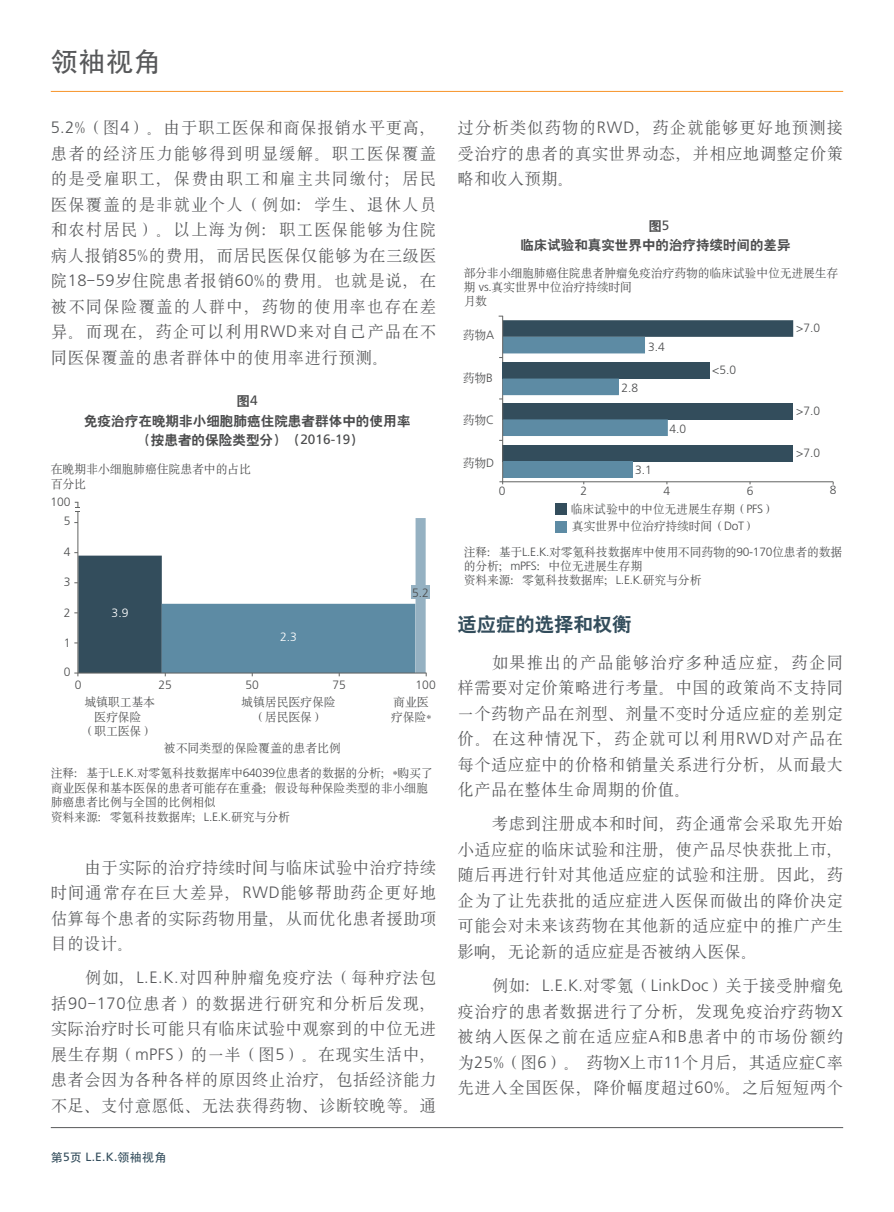
<style>
.page{position:relative;width:894px;height:1212px;background:#fff}
.page>*{position:absolute;margin:0;border:0;box-sizing:border-box;transform-origin:0 0}
.Exec_Insight_Head{font:27px "ST Heiti";color:#57585a}
.Heading_1{font:19.5px "H Yb 2 gj";letter-spacing:-.01em;color:#334d5c}
.Body_copy1{font:16.5px/25.5px "SIL Song Reg Jian";letter-spacing:.015em;color:#57585a;text-align:justify}
.t1{font:13.65px/19.4px "H Yb 2 gj";color:#4b4c4d;text-align:center}
.t2{font:13.5px/19.2px "H Yb 2 gj";color:#4b4c4d;text-align:center}
.t3{font:12.15px/14.5px "SIL Song Reg Jian";letter-spacing:-.025em;color:#4b4c4d}
.t4{font:300 12.15px/18.5px "Frutiger LT Std";color:#4b4c4d;text-align:right}
.t5{font:300 12.15px "Frutiger LT Std";color:#fff}
.t6{font:12px/14.4px "SIL Song Reg Jian";letter-spacing:-.025em;color:#4b4c4d}
.t7{font:300 12px "Frutiger LT Std";color:#4b4c4d}
.Footer_information{font:12px "Frutiger LT Std";color:#334d5c}
.s1{font-family:"Frutiger LT Std";font-weight:300}
.s2{font-family:"Frutiger LT Std"}
.s3{font-family:"ST Heiti"}
</style>
<div class="page">
<hr style="left:51px;top:91px;width:791px;height:1px;background:#f79328">
<hr style="left:51px;top:1127px;width:791px;height:1px;background:#57585a">
<div style="left:78px;top:556px;width:84px;height:117px;background:#334d5c"></div>
<div style="left:162px;top:604px;width:253px;height:69px;background:#5d8ba4"></div>
<div style="left:415px;top:518px;width:10px;height:155px;background:#95b1c2"></div>
<hr style="left:77px;top:502px;width:1px;height:174px;background:#626362">
<hr style="left:74px;top:673px;width:352px;height:1px;background:#626362">
<div style="left:411px;top:585px;width:18px;height:14px;background:#95b1c2"></div>
<svg style="left:75px;top:502px;width:5px;height:9px"></svg>
<div style="left:502px;top:320px;width:290px;height:17px;background:#334d5c"></div>
<div style="left:502px;top:337px;width:142px;height:16px;background:#5d8ba4"></div>
<div style="left:502px;top:403px;width:290px;height:17px;background:#334d5c"></div>
<div style="left:502px;top:419px;width:165px;height:17px;background:#5d8ba4"></div>
<div style="left:502px;top:445px;width:290px;height:16px;background:#334d5c"></div>
<div style="left:502px;top:461px;width:130px;height:16px;background:#5d8ba4"></div>
<hr style="left:499px;top:481px;width:333px;height:1px;background:#626362">
<hr style="left:502px;top:316px;width:1px;height:168px;background:#626362">
<div style="left:502px;top:362px;width:208px;height:16px;background:#334d5c"></div>
<div style="left:502px;top:378px;width:116px;height:17px;background:#5d8ba4"></div>
<div style="left:555px;top:503px;width:12px;height:11px;background:#334d5c"></div>
<div style="left:555px;top:521px;width:12px;height:11px;background:#5d8ba4"></div>
<p class="Exec_Insight_Head" style="left:51px;top:48px;width:111px">领袖视角</p>
<p class="Body_copy1" style="left:51px;top:115px;width:387px"><span class="s1">5.2</span>%（图<span class="s1">4</span>）。由于职工医保和商保报销水平更高，患者的经济压力能够得到明显缓解。职工医保覆盖的是受雇职工，保费由职工和雇主共同缴付；居民医保覆盖的是非就业个人（例如：学生、退休人员和农村居民）。以上海为例：职工医保能够为住院病人报销<span class="s1">85</span>%的费用，而居民医保仅能够为在三级医院<span class="s1">18</span>-<span class="s1">59</span>岁住院患者报销<span class="s1">60</span>%的费用。也就是说，在被不同保险覆盖的人群中，药物的使用率也存在差异。而现在，药企可以利用<span class="s1">RWD</span>来对自己产品在不同医保覆盖的患者群体中的使用率进行预测。</p>
<p class="Body_copy1" style="left:457px;top:115px;width:387px">过分析类似药物的<span class="s1">RWD</span>，药企就能够更好地预测接受治疗的患者的真实世界动态，并相应地调整定价策略和收入预期。</p>
<p class="t2" style="left:520px;top:216px;width:271px">图<span class="s2">5<br></span>临床试验和真实世界中的治疗持续时间的差异</p>
<p class="t6" style="left:463px;top:266px;width:376px">部分非小细胞肺癌住院患者肿瘤免疫治疗药物的临床试验中位无进展生存期 <span class="s1">vs.</span>真实世界中位治疗持续时间<br>月数</p>
<p class="t7" style="left:795px;top:321px;width:25px">&gt;7.0</p>
<p class="t6" style="left:462px;top:328px;width:33px">药物<span class="s1">A</span></p>
<p class="t6" style="left:462px;top:371px;width:32px">药物<span class="s1">B</span></p>
<p class="t6" style="left:462px;top:413px;width:33px">药物<span class="s1">C</span></p>
<p class="t6" style="left:462px;top:456px;width:33px">药物<span class="s1">D</span></p>
<p class="t7" style="left:648px;top:340px;width:18px">3.4</p>
<p class="t7" style="left:712px;top:363px;width:25px">&lt;5.0</p>
<p class="t7" style="left:621px;top:381px;width:18px">2.8</p>
<p class="t1" style="left:84px;top:392px;width:328px">图<span class="s2">4<br></span>免疫治疗在晚期非小细胞肺癌住院患者群体中的使用率（按患者的保险类型分）（<span class="s2">2016-19</span>）</p>
<p class="t7" style="left:795px;top:404px;width:25px">&gt;7.0</p>
<p class="t7" style="left:795px;top:446px;width:25px">&gt;7.0</p>
<p class="t7" style="left:669px;top:422px;width:18px">4.0</p>
<p class="t3" style="left:51px;top:462px;width:202px">在晚期非小细胞肺癌住院患者中的占比百分比</p>
<p class="t7" style="left:635px;top:463px;width:18px">3.1</p>
<p class="t7" style="left:498px;top:484px;width:8px">0</p>
<p class="t7" style="left:580px;top:484px;width:8px">2</p>
<p class="t7" style="left:663px;top:484px;width:8px">4</p>
<p class="t7" style="left:746px;top:484px;width:8px">6</p>
<p class="t7" style="left:829px;top:483px;width:8px">8</p>
<p class="t6" style="left:571px;top:519px;width:185px">真实世界中位治疗持续时间（<span class="s1">DoT</span>）</p>
<p class="t4" style="left:50px;top:493px;width:22px">100<br>5</p>
<p class="t4" style="left:64px;top:542px;width:8px">4</p>
<p class="t4" style="left:64px;top:573px;width:8px">3</p>
<p class="t4" style="left:64px;top:603px;width:8px">2</p>
<p class="t4" style="left:64px;top:634px;width:8px">1</p>
<p class="t4" style="left:64px;top:663px;width:8px">0</p>
<p class="t6" style="left:570px;top:502px;width:205px">临床试验中的中位无进展生存期（<span class="s1">PFS</span>）</p>
<p class="t6" style="left:463px;top:544px;width:380px">注释：基于<span class="s1">L.E.K.</span>对零氪科技数据库中使用不同药物的<span class="s1">90-170</span>位患者的数据的分析；<span class="s1">mPFS</span>：中位无进展生存期<br>资料来源：零氪科技数据库；<span class="s1">L.E.K.</span>研究与分析</p>
<p class="t4" style="left:412px;top:583px;width:18px">5.2</p>
<p class="t5" style="left:112px;top:606px;width:18px">3.9</p>
<p class="Heading_1" style="left:457px;top:614px;width:175px">适应症的选择和权衡</p>
<p class="Body_copy1" style="left:457px;top:650px;width:387px;text-indent:34px">如果推出的产品能够治疗多种适应症，药企同样需要对定价策略进行考量。中国的政策尚不支持同一个药物产品在剂型、剂量不变时分适应症的差别定价。在这种情况下，药企就可以利用<span class="s1">RWD</span>对产品在每个适应症中的价格和销量关系进行分析，从而最大化产品在整体生命周期的价值。</p>
<p class="Body_copy1" style="left:457px;top:811px;width:387px;text-indent:34px">考虑到注册成本和时间，药企通常会采取先开始小适应症的临床试验和注册，使产品尽快获批上市，随后再进行针对其他适应症的试验和注册。因此，药企为了让先获批的适应症进入医保而做出的降价决定可能会对未来该药物在其他新的适应症中的推广产生影响，无论新的适应症是否被纳入医保。</p>
<p class="Body_copy1" style="left:457px;top:973px;width:387px;text-indent:34px">例如：<span class="s1">L.E.K.</span>对零氪（<span class="s1">LinkDoc</span>）关于接受肿瘤免疫治疗的患者数据进行了分析，发现免疫治疗药物X被纳入医保之前在适应症<span class="s1">A</span>和<span class="s1">B</span>患者中的市场份额约为<span class="s1">25</span>%（图<span class="s1">6</span>）。 药物<span class="s1">X</span>上市<span class="s1">11</span>个月后，其适应症<span class="s1">C</span>率先进入全国医保，降价幅度超过<span class="s1">60</span>%。之后短短两个</p>
<p class="t5" style="left:280px;top:630px;width:18px">2.3</p>
<p class="t4" style="left:75px;top:676px;width:8px">0</p>
<p class="t4" style="left:158px;top:676px;width:15px">25</p>
<p class="t3" style="left:82px;top:695px;width:74px;text-align:center">城镇职工基本医疗保险<br>（职工医保）</p>
<p class="t3" style="left:241px;top:695px;width:96px;text-align:center">城镇居民医疗保险（居民医保）</p>
<p class="t3" style="left:391px;top:695px;width:42px">商业医疗保险*</p>
<p class="t4" style="left:245px;top:676px;width:15px">50</p>
<p class="t4" style="left:332px;top:676px;width:15px">75</p>
<p class="t4" style="left:415px;top:676px;width:22px">100</p>
<p class="t3" style="left:164px;top:741px;width:178px">被不同类型的保险覆盖的患者比例</p>
<p class="t3" style="left:51px;top:766px;width:383px">注释：基于<span class="s1">L.E.K.</span>对零氪科技数据库中<span class="s1">64039</span>位患者的数据的分析；*购买了商业医保和基本医保的患者可能存在重叠；假设每种保险类型的非小细胞肺癌患者比例与全国的比例相似<br>资料来源：零氪科技数据库；<span class="s1">L.E.K.</span>研究与分析</p>
<p class="Body_copy1" style="left:51px;top:854px;width:387px;text-indent:34px">由于实际的治疗持续时间与临床试验中治疗持续时间通常存在巨大差异，<span class="s1">RWD</span>能够帮助药企更好地估算每个患者的实际药物用量，从而优化患者援助项目的设计。</p>
<p class="Body_copy1" style="left:51px;top:965px;width:387px;text-indent:34px">例如，<span class="s1">L.E.K.</span>对四种肿瘤免疫疗法（每种疗法包括<span class="s1">90</span>-<span class="s1">170</span>位患者）的数据进行研究和分析后发现，实际治疗时长可能只有临床试验中观察到的中位无进展生存期（<span class="s1">mPFS</span>）的一半（图<span class="s1">5</span>）。在现实生活中，患者会因为各种各样的原因终止治疗，包括经济能力不足、支付意愿低、无法获得药物、诊断较晚等。通</p>
<p class="Footer_information" style="left:51px;top:1150px;width:117px"><span class="s3">第</span>5<span class="s3">页</span> L.E.K.<span class="s3">领袖视角</span></p>
</div>
